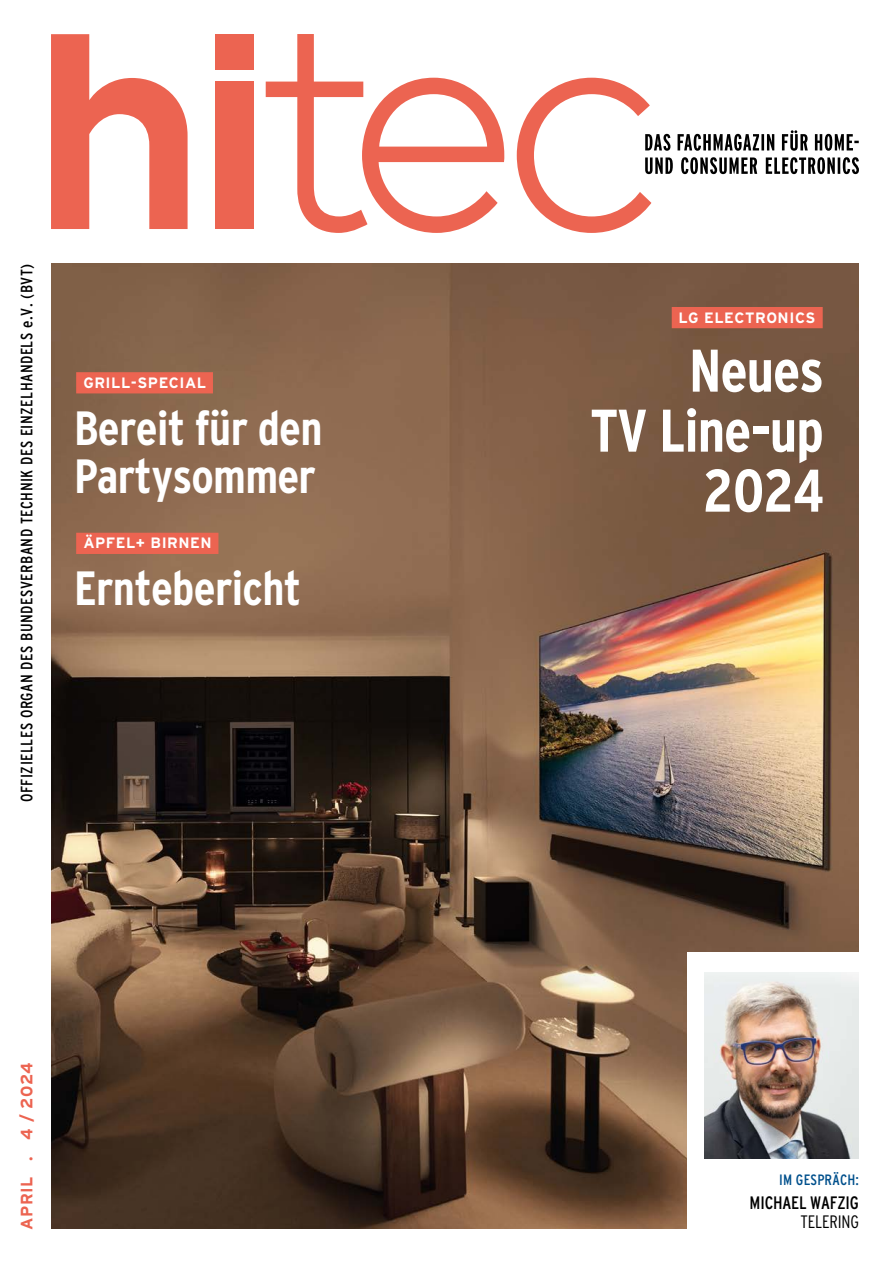
<style>
.page{position:relative;width:893px;height:1263px;background:#fff}
.page>*{position:absolute;margin:0;border:0;box-sizing:border-box;transform-origin:0 0}
.t1{font:700 60px/60px "Interstate Condensed";letter-spacing:-.02em;color:#fff;text-align:right}
.t2{font:700 48px/48px "Interstate Condensed";letter-spacing:-.015em;color:#fff}
.t3{font:18px "Interstate Condensed";letter-spacing:-.01em;color:#000}
.t4{font:300 18px "Interstate Condensed";letter-spacing:-.01em;color:#000}
.t5{font:16.5px "Interstate Condensed";letter-spacing:.03em;color:#000}
.t6{font:700 16.5px "Interstate";letter-spacing:.03em;color:#ec6451}
.t7{font:700 15px "Interstate";letter-spacing:.035em;color:#fff}
.t8{font:15px "Interstate Condensed";letter-spacing:.01em;color:#00508c}
</style>
<div class="page">
<img style="left:51px;top:264px;width:808px;height:965px">
<svg style="left:51px;top:34px;width:137px;height:195px"></svg>
<div style="left:216px;top:82px;width:38px;height:147px;background:#ec6451"></div>
<svg style="left:266px;top:34px;width:238px;height:199px"></svg>
<svg style="left:517px;top:78px;width:342px;height:155px"></svg>
<div style="left:216px;top:34px;width:38px;height:36px;background:#ec6451"></div>
<div style="left:688px;top:952px;width:205px;height:311px;background:#fff"></div>
<img style="left:704px;top:972px;width:155px;height:186px">
<div style="left:76px;top:372px;width:137px;height:21px;background:#ec6451"></div>
<div style="left:76px;top:533px;width:142px;height:21px;background:#ec6451"></div>
<div style="left:672px;top:307px;width:151px;height:21px;background:#ec6451"></div>
<p class="t5" style="left:17px;top:802px;width:540px;rotate:-90deg">OFFIZIELLES ORGAN DES BUNDESVERBAND TECHNIK DES EINZELHANDELS e.V. (BVT)</p>
<p class="t7" style="left:83px;top:374px;width:124px">GRILL-SPECIAL</p>
<h2 class="t2" style="left:74px;top:404px;width:250px">Bereit für den<br>Partysommer</h2>
<p class="t7" style="left:83px;top:535px;width:130px">ÄPFEL+ BIRNEN</p>
<h2 class="t2" style="left:74px;top:564px;width:229px">Erntebericht</h2>
<p class="t6" style="left:17px;top:1230px;width:169px;rotate:-90deg">APRIL . 4 / 2024</p>
<p class="t7" style="left:678px;top:309px;width:139px">LG ELECTRONICS</p>
<h1 class="t1" style="left:590px;top:340px;width:235px">Neues<br>TV Line-up<br>2024</h1>
<p class="t8" style="left:779px;top:1171px;width:81px">IM GESPRÄCH:</p>
<p class="t3" style="left:749px;top:1192px;width:111px">MICHAEL WAFZIG</p>
<p class="t4" style="left:800px;top:1211px;width:60px">TELERING</p>
</div>
